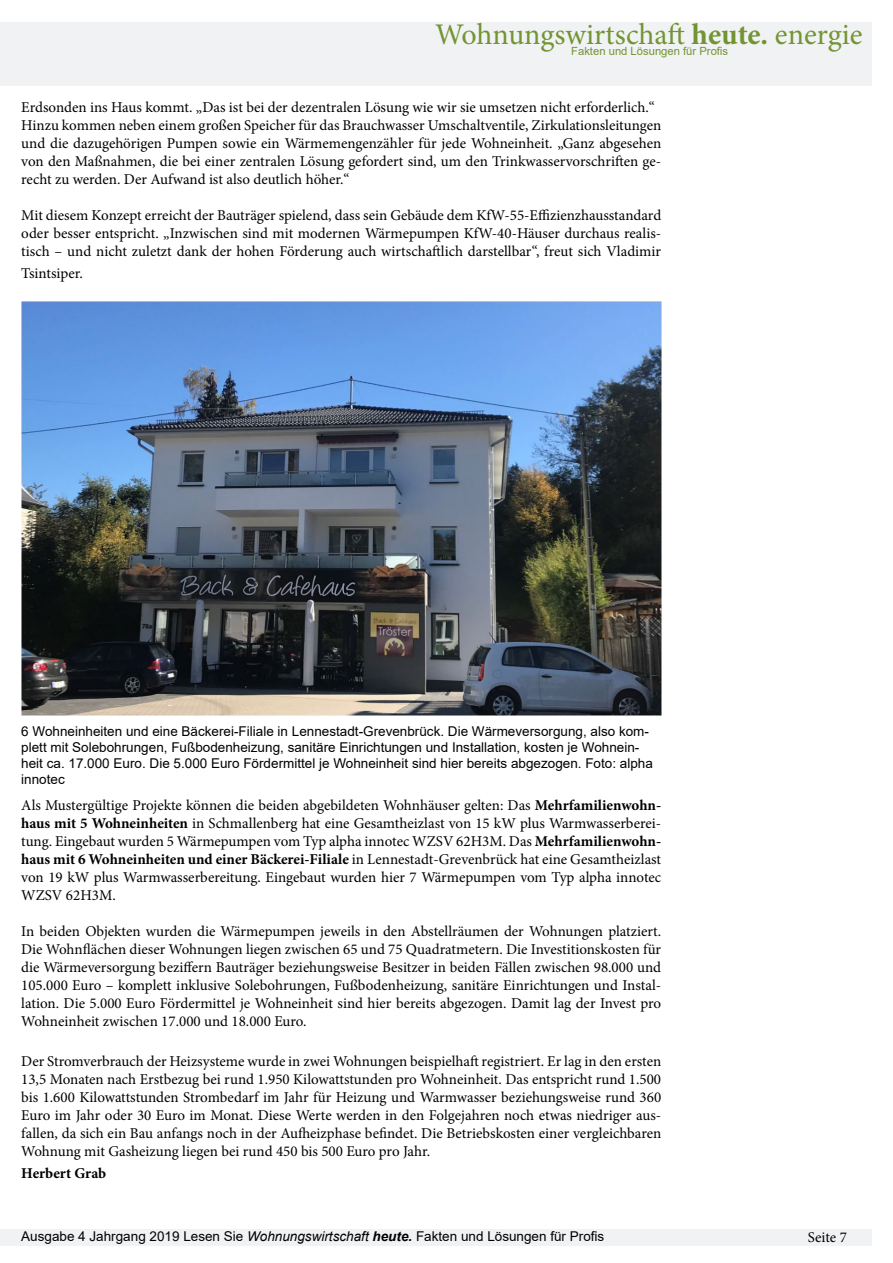
<style>
.page{position:relative;width:893px;height:1263px;background:#fff}
.page>*{position:absolute;margin:0;border:0;box-sizing:border-box;transform-origin:0 0}
.t1{font:30px "Minion Pro";color:#739433}
.t2{font:15px/18px "Minion Pro";color:#000;text-align:justify}
.t3{font:700 15px "Minion Pro";letter-spacing:-.005em;color:#000}
.t4{font:13.5px/16.2px "Arial";color:#000}
.t5{font:11.25px "Arial";color:#739433}
.s1{font-weight:700}
.s2{font-style:italic}
.s3{font-weight:700;font-style:italic}
</style>
<div class="page">
<div style="left:0;top:1229px;width:872px;height:17px;background:#f1f2f3"></div>
<div style="left:0;top:22px;width:872px;height:64px;background:#f1f2f3"></div>
<img style="left:21px;top:302px;width:640px;height:413px">
<p class="t1" style="left:435px;top:14px;width:429px">Wohnungswirtschaft <span class="s1">heute.</span> energie</p>
<p class="t5" style="left:571px;top:43px;width:158px">Fakten und Lösungen für Profis</p>
<p class="t2" style="left:21px;top:98px;width:635px">Erdsonden ins Haus kommt. „Das ist bei der dezentralen Lösung wie wir sie umsetzen nicht erforderlich.“</p>
<p class="t2" style="left:21px;top:116px;width:641px">Hinzu kommen neben einem großen Speicher für das Brauchwasser Umschaltventile, Zirkulationsleitungen und die dazugehörigen Pumpen sowie ein Wärmemengenzähler für jede Wohneinheit. „Ganz abgesehen von den Maßnahmen, die bei einer zentralen Lösung gefordert sind, um den Trinkwasservorschriften ge&shy;recht zu werden. Der Aufwand ist also deutlich höher.“</p>
<p class="t2" style="left:21px;top:206px;width:641px">Mit diesem Konzept erreicht der Bauträger spielend, dass sein Gebäude dem KfW-55-Effizienzhausstandard oder besser entspricht. „Inzwischen sind mit modernen Wärmepumpen KfW-40-Häuser durchaus realis&shy;tisch – und nicht zuletzt dank der hohen Förderung auch wirtschaftlich darstellbar“, freut sich Vladimir</p>
<p class="t2" style="left:21px;top:264px;width:63px">Tsintsiper.</p>
<p class="t4" style="left:21px;top:723px;width:633px">6 Wohneinheiten und eine Bäckerei-Filiale in Lennestadt-Grevenbrück. Die Wärmeversorgung, also kom&shy;plett mit Solebohrungen, Fußbodenheizung, sanitäre Einrichtungen und Installation, kosten je Wohnein&shy;heit ca. 17.000 Euro. Die 5.000 Euro Fördermittel je Wohneinheit sind hier bereits abgezogen. Foto: alpha innotec</p>
<p class="t2" style="left:21px;top:797px;width:642px">Als Mustergültige Projekte können die beiden abgebildeten Wohnhäuser gelten: Das <span class="s1">Mehrfamilienwohn&shy;haus mit 5 Wohneinheiten</span> in Schmallenberg hat eine Gesamtheizlast von 15 kW plus Warmwasserberei&shy;tung. Eingebaut wurden 5 Wärmepumpen vom Typ alpha innotec WZSV 62H3M. Das <span class="s1">Mehrfamilienwohn&shy;haus mit 6 Wohneinheiten und einer Bäckerei-Filiale</span> in Lennestadt-Grevenbrück hat eine Gesamtheizlast von 19 kW plus Warmwasserbereitung. Eingebaut wurden hier 7 Wärmepumpen vom Typ alpha innotec WZSV 62H3M.</p>
<p class="t2" style="left:21px;top:923px;width:641px">In beiden Objekten wurden die Wärmepumpen jeweils in den Abstellräumen der Wohnungen platziert.<br>Die Wohnflächen dieser Wohnungen liegen zwischen 65 und 75 Quadratmetern. Die Investitionskosten für die Wärmeversorgung beziffern Bauträger beziehungsweise Besitzer in beiden Fällen zwischen 98.000 und 105.000 Euro – komplett inklusive Solebohrungen, Fußbodenheizung, sanitäre Einrichtungen und Instal&shy;lation. Die 5.000 Euro Fördermittel je Wohneinheit sind hier bereits abgezogen. Damit lag der Invest pro Wohneinheit zwischen 17.000 und 18.000 Euro.</p>
<p class="t2" style="left:21px;top:1052px;width:642px">Der Stromverbrauch der Heizsysteme wurde in zwei Wohnungen beispielhaft registriert. Er lag in den ersten 13,5 Monaten nach Erstbezug bei rund 1.950 Kilowattstunden pro Wohneinheit. Das entspricht rund 1.500 bis 1.600 Kilowattstunden Strombedarf im Jahr für Heizung und Warmwasser beziehungsweise rund 360<br>Euro im Jahr oder 30 Euro im Monat. Diese Werte werden in den Folgejahren noch etwas niedriger aus&shy;fallen, da sich ein Bau anfangs noch in der Aufheizphase befindet. Die Betriebskosten einer vergleichbaren Wohnung mit Gasheizung liegen bei rund 450 bis 500 Euro pro Jahr.</p>
<p class="t3" style="left:21px;top:1162px;width:87px">Herbert Grab</p>
<p class="t4" style="left:21px;top:1227px;width:585px">Ausgabe 4 Jahrgang 2019 Lesen Sie <span class="s2">Wohnungswirtschaft</span> <span class="s3">heute.</span> Fakten und Lösungen für Profis</p>
<p class="t2" style="left:808px;top:1229px;width:40px">Seite 7</p>
</div>
